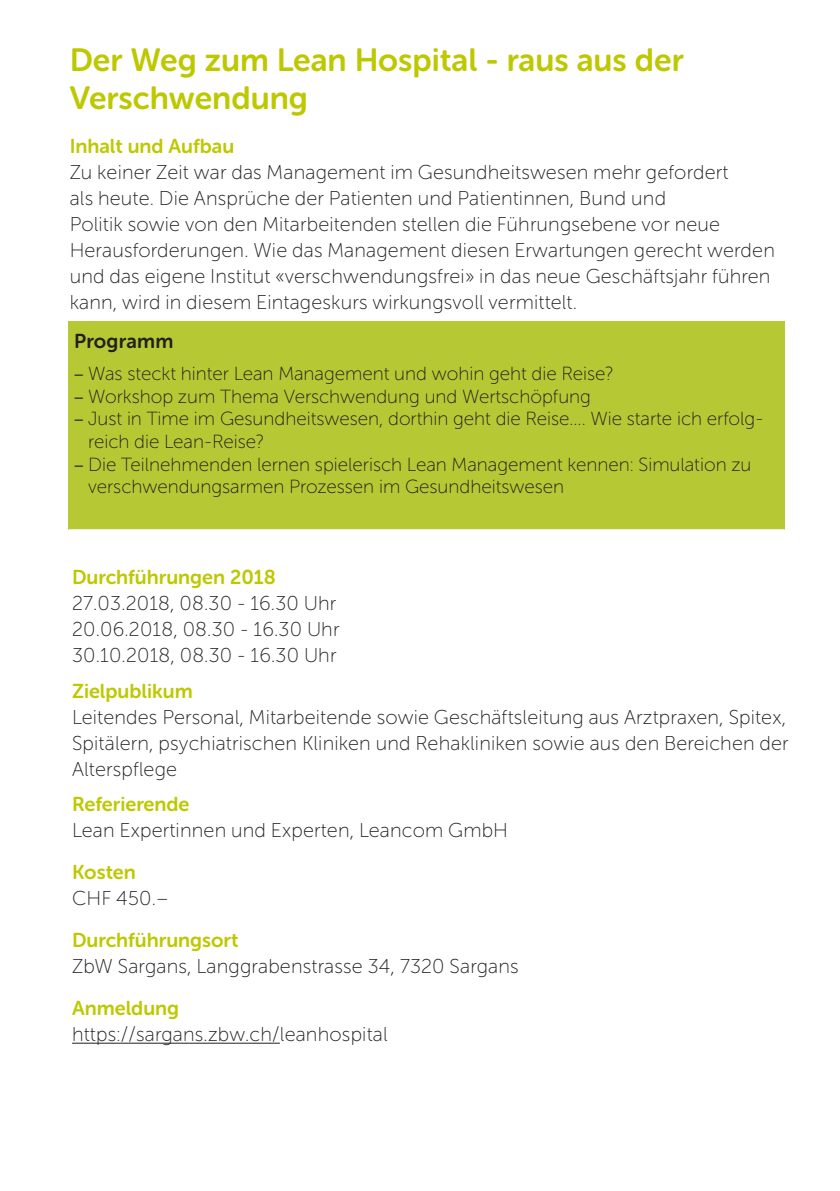
<style>
.page{position:relative;width:840px;height:1191px;background:#fff}
.page>*{position:absolute;margin:0;border:0;box-sizing:border-box;transform-origin:0 0}
.Haupttitel{font:32px/38.4px "Museo Sans Rounded 700";color:#bec800}
.Text_-_ohne_Abstand{font:20px/26px "Museo Sans Rounded 100";letter-spacing:.01em;color:#231f20}
.Untertitel{font:20px "Museo Sans Rounded 700";color:#bec800}
.Grafiktext{font:20px "Museo Sans Rounded 700";letter-spacing:.015em;color:#231f20}
.t1{font:19px/22.6px "Museo Sans Rounded 100";color:#231f20}
.s1{font-family:"Myriad Pro"}
</style>
<div class="page">
<div style="left:68px;top:321px;width:716px;height:209px;background:#b6c934"></div>
<hr style="left:68px;top:529px;width:716px;height:2px;background:#fff">
<hr style="left:72px;top:1042px;width:208px;height:1px;background:#231f20">
<p class="Haupttitel" style="left:70px;top:41px;width:615px">Der Weg zum Lean Hospital - raus aus der<br>Verschwendung</p>
<p class="Untertitel" style="left:70px;top:135px;width:166px">Inhalt und Aufbau</p>
<p class="Text_-_ohne_Abstand" style="left:70px;top:159px;width:706px">Zu keiner Zeit war das Management im Gesundheitswesen mehr gefordert<br>als heute. Die Ansprüche der Patienten und Patientinnen, Bund und<br>Politik sowie von den Mitarbeitenden stellen die Führungsebene vor neue Herausforderungen. Wie das Management diesen Erwartungen gerecht werden und das eigene Institut «verschwendungsfrei» in das neue Geschäftsjahr führen kann, wird in diesem Eintageskurs wirkungsvoll vermittelt.</p>
<p class="Grafiktext" style="left:74px;top:329px;width:101px">Programm</p>
<p class="t1" style="left:74px;top:362px;width:540px"><span class="s1">–</span> Was steckt hinter Lean Management und wohin geht die Reise?</p>
<p class="t1" style="left:74px;top:385px;width:518px"><span class="s1">–</span> Workshop zum Thema Verschwendung und Wertschöpfung</p>
<p class="t1" style="left:88px;top:408px;width:676px;text-indent:-14px"><span class="s1">–</span> Just in Time im Gesundheitswesen, dorthin geht die Reise…. Wie starte ich erfolg&shy;reich die Lean-Reise?</p>
<p class="t1" style="left:88px;top:453px;width:664px;text-indent:-14px"><span class="s1">–</span> Die Teilnehmenden lernen spielerisch Lean Management kennen: Simulation zu verschwendungsarmen Prozessen im Gesundheitswesen</p>
<p class="Untertitel" style="left:72px;top:566px;width:205px">Durchführungen 2018</p>
<p class="Text_-_ohne_Abstand" style="left:72px;top:590px;width:265px">27.03.2018, 08.30 - 16.30 Uhr</p>
<p class="Text_-_ohne_Abstand" style="left:72px;top:616px;width:269px">20.06.2018, 08.30 - 16.30 Uhr</p>
<p class="Text_-_ohne_Abstand" style="left:72px;top:642px;width:266px">30.10.2018, 08.30 - 16.30 Uhr</p>
<p class="Untertitel" style="left:72px;top:679px;width:122px">Zielpublikum</p>
<p class="Text_-_ohne_Abstand" style="left:72px;top:704px;width:717px">Leitendes Personal, Mitarbeitende sowie Geschäftsleitung aus Arztpraxen, Spitex,<br>Spitälern, psychiatrischen Kliniken und Rehakliniken sowie aus den Bereichen der<br>Alterspflege</p>
<p class="Untertitel" style="left:72px;top:793px;width:119px">Referierende</p>
<p class="Text_-_ohne_Abstand" style="left:72px;top:817px;width:437px">Lean Expertinnen und Experten, Leancom GmbH</p>
<p class="Untertitel" style="left:72px;top:861px;width:65px">Kosten</p>
<p class="Text_-_ohne_Abstand" style="left:72px;top:885px;width:98px">CHF 450.–</p>
<p class="Untertitel" style="left:72px;top:929px;width:168px">Durchführungsort</p>
<p class="Text_-_ohne_Abstand" style="left:72px;top:953px;width:448px">ZbW Sargans, Langgrabenstrasse 34, 7320 Sargans</p>
<p class="Untertitel" style="left:72px;top:997px;width:108px">Anmeldung</p>
<p class="Text_-_ohne_Abstand" style="left:72px;top:1021px;width:317px">https://sargans.zbw.ch/leanhospital</p>
</div>
